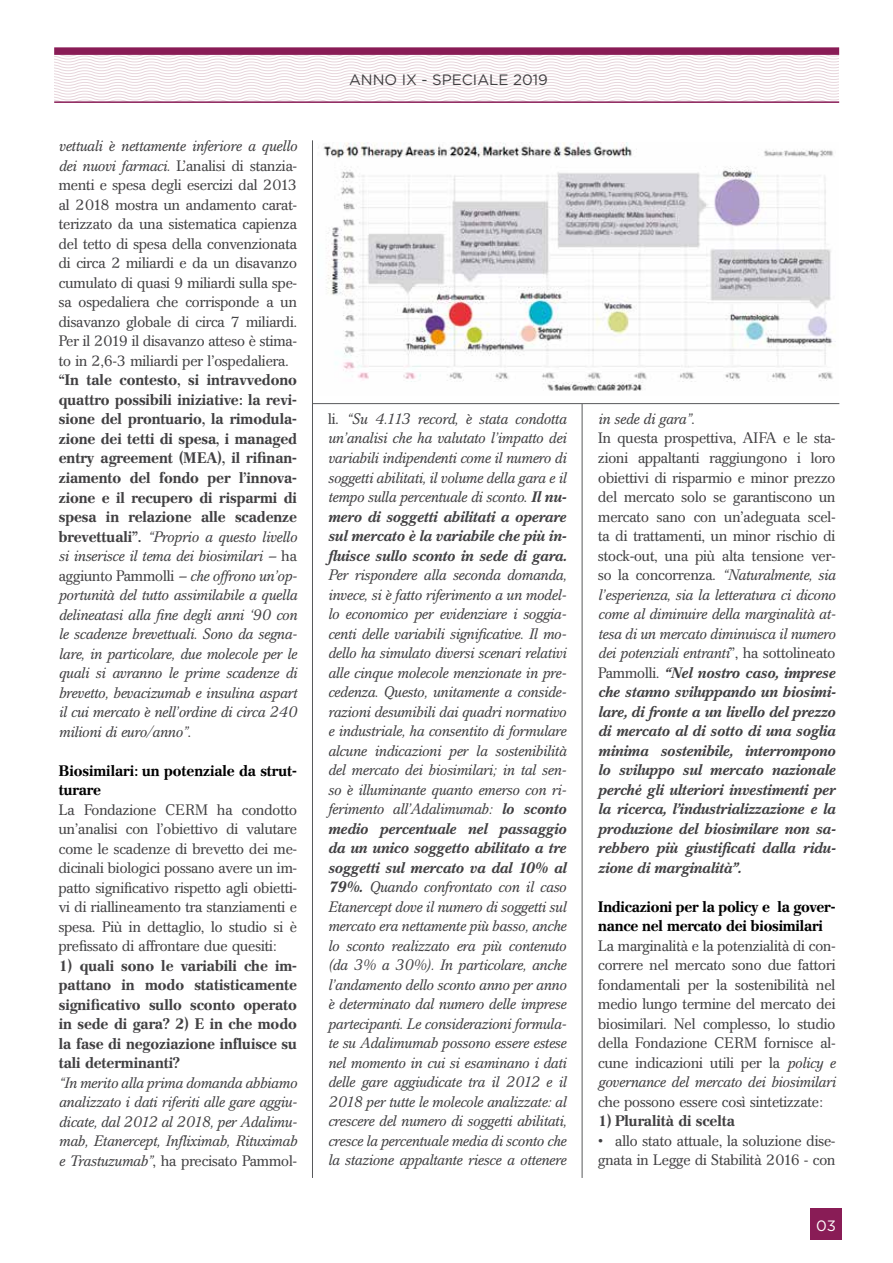
<style>
.page{position:relative;width:893px;height:1263px;background:#fff}
.page>*{position:absolute;margin:0;border:0;box-sizing:border-box;transform-origin:0 0}
.t1{font:italic 15px/19.5px "Cremona";color:#414042;text-align:justify}
.t2{font:15px/19.5px "Cremona";color:#414042;text-align:justify}
.t3{font:italic 700 15px/19.5px "Cremona";color:#414042}
.t4{font:700 15px/19.5px "Cremona";color:#414042;text-align:justify}
.t5{font:700 15px/19.5px "Cremona";letter-spacing:-.01em;color:#000}
.t6{font:15px "Gotham HTF";color:#414042}
.t7{font:15px "Gotham HTF";color:#fff}
.s1{font-style:italic}
.s2{font-weight:700;font-style:normal}
.s3{font-style:normal}
.s4{font-weight:700}
.s5{font-weight:400}
.s6{font-weight:400;font-style:normal}
</style>
<div class="page">
<hr style="left:582px;top:404px;width:1px;height:774px;background:#58595b">
<svg style="left:54px;top:55px;width:785px;height:46px"></svg>
<div style="left:54px;top:47px;width:785px;height:8px;background:#891c56"></div>
<hr style="left:54px;top:101px;width:785px;height:2px;background:#891c56">
<div style="left:810px;top:1208px;width:31px;height:32px;background:#891c56"></div>
<hr style="left:312px;top:140px;width:1px;height:1038px;background:#58595b">
<hr style="left:313px;top:403px;width:526px;height:1px;background:#58595b">
<img style="left:323px;top:142px;width:513px;height:249px">
<p class="t2" style="left:59px;top:137px;width:240px"><span class="s1">vettuali è nettamente inferiore a quello dei nuovi farmaci.</span> L’analisi di stanzia&shy;menti e spesa degli esercizi dal 2013 al 2018 mostra un andamento carat&shy;terizzato da una sistematica capienza del tetto di spesa della convenzionata di circa 2 miliardi e da un disavanzo cumulato di quasi 9 miliardi sulla spe&shy;sa ospedaliera che corrisponde a un disavanzo globale di circa 7 miliardi.<br>Per il 2019 il disavanzo atteso è stima&shy;to in 2,6-3 miliardi per l’ospedaliera.</p>
<p class="t1" style="left:59px;top:371px;width:240px"><span class="s2">“In tale contesto, si intravvedono quattro possibili iniziative: la revi&shy;sione del prontuario, la rimodula&shy;zione dei tetti di spesa, i managed entry agreement (MEA), il rifinan&shy;ziamento del fondo per l’innova&shy;zione e il recupero di risparmi di spesa in relazione alle scadenze brevettuali”.</span> “Proprio a questo livello si inserisce il tema dei biosimilari – <span class="s3">ha aggiunto Pammolli</span> – che offrono un’op&shy;portunità del tutto assimilabile a quella delineatasi alla fine degli anni ‘90 con le scadenze brevettuali. Sono da segna&shy;lare, in particolare, due molecole per le quali si avranno le prime scadenze di brevetto, bevacizumab e insulina aspart il cui mercato è nell’ordine di circa 240 milioni di euro/anno”<span class="s3">.</span></p>
<p class="t5" style="left:59px;top:761px;width:240px">Biosimilari: un potenziale da strut&shy;turare</p>
<p class="t2" style="left:59px;top:800px;width:240px">La Fondazione CERM ha condotto un’analisi con l’obiettivo di valutare come le scadenze di brevetto dei me&shy;dicinali biologici possano avere un im&shy;patto significativo rispetto agli obietti&shy;vi di riallineamento tra stanziamenti e spesa. Più in dettaglio, lo studio si è prefissato di affrontare due quesiti:</p>
<p class="t4" style="left:59px;top:956px;width:240px">1) quali sono le variabili che im&shy;pattano in modo statisticamente significativo sullo sconto operato in sede di gara? 2) E in che modo la fase di negoziazione influisce su tali determinanti?</p>
<p class="t1" style="left:59px;top:1073px;width:240px">“In merito alla prima domanda abbiamo analizzato i dati riferiti alle gare aggiu&shy;dicate, dal 2012 al 2018, per Adalimu&shy;mab, Etanercept, Infliximab, Rituximab e Trastuzumab”<span class="s3">, ha precisato Pammol-</span></p>
<p class="t6" style="left:349px;top:71px;width:200px">ANNO IX - SPECIALE 2019</p>
<p class="t1" style="left:328px;top:409px;width:240px"><span class="s3">li.</span> “Su 4.113 record, è stata condotta un’analisi che ha valutato l’impatto dei variabili indipendenti come il numero di soggetti abilitati, il volume della gara e il tempo sulla percentuale di sconto<span class="s3">.</span> <span class="s4">Il nu&shy;mero di soggetti abilitati a operare sul mercato è la variabile che più in&shy;fluisce sullo sconto in sede di gara.</span></p>
<p class="t1" style="left:328px;top:565px;width:240px">Per rispondere alla seconda domanda, invece, si è fatto riferimento a un model&shy;lo economico per evidenziare i soggia&shy;centi delle variabili significative. Il mo&shy;dello ha simulato diversi scenari relativi alle cinque molecole menzionate in pre&shy;cedenza. Questo, unitamente a conside&shy;razioni desumibili dai quadri normativo e industriale, ha consentito di formulare alcune indicazioni per la sostenibilità del mercato dei biosimilari; in tal sen&shy;so è illuminante quanto emerso con ri&shy;ferimento all’Adalimumab: <span class="s4">lo sconto medio percentuale nel passaggio da un unico soggetto abilitato a tre soggetti sul mercato va dal 10% al 79%.</span> Quando confrontato con il caso Etanercept dove il numero di soggetti sul mercato era nettamente più basso, anche lo sconto realizzato era più contenuto (da 3% a 30%). In particolare, anche l’andamento dello sconto anno per anno è determinato dal numero delle imprese partecipanti. Le considerazioni formula&shy;te su Adalimumab possono essere estese nel momento in cui si esaminano i dati delle gare aggiudicate tra il 2012 e il 2018 per tutte le molecole analizzate: al crescere del numero di soggetti abilitati, cresce la percentuale media di sconto che la stazione appaltante riesce a ottenere</p>
<p class="t3" style="left:598px;top:409px;width:239px"><span class="s5">in sede di gara”</span><span class="s6">.<br>In questa prospettiva, AIFA e le sta&shy;zioni appaltanti raggiungono i loro obiettivi di risparmio e minor prezzo del mercato solo se garantiscono un mercato sano con un’adeguata scel&shy;ta di trattamenti, un minor rischio di stock-out, una più alta tensione ver&shy;so la concorrenza.</span> <span class="s5">“Naturalmente, sia l’esperienza, sia la letteratura ci dicono come al diminuire della marginalità at&shy;tesa di un mercato diminuisca il numero dei potenziali entranti</span><span class="s6">”, ha sottolineato Pammolli.</span> “Nel nostro caso, imprese che stanno sviluppando un biosimi&shy;lare, di fronte a un livello del prezzo di mercato al di sotto di una soglia minima sostenibile, interrompono lo sviluppo sul mercato nazionale perché gli ulteriori investimenti per la ricerca, l’industrializzazione e la produzione del biosimilare non sa&shy;rebbero più giustificati dalla ridu&shy;zione di marginalità”.</p>
<p class="t5" style="left:598px;top:897px;width:239px">Indicazioni per la policy e la gover&shy;nance nel mercato dei biosimilari</p>
<p class="t2" style="left:598px;top:936px;width:239px">La marginalità e la potenzialità di con&shy;correre nel mercato sono due fattori fondamentali per la sostenibilità nel medio lungo termine del mercato dei biosimilari. Nel complesso, lo studio della Fondazione CERM fornisce al&shy;cune indicazioni utili per la <span class="s1">policy e governance del mercato dei biosimilari</span></p>
<p class="t2" style="left:598px;top:1092px;width:226px">che possono essere così sintetizzate:</p>
<p class="t4" style="left:598px;top:1111px;width:138px">1) Pluralità di scelta</p>
<p class="t2" style="left:598px;top:1131px;width:239px">• allo stato attuale, la soluzione dise&shy;gnata in Legge di Stabilità 2016 - con</p>
<p class="t7" style="left:816px;top:1217px;width:21px">03</p>
</div>
